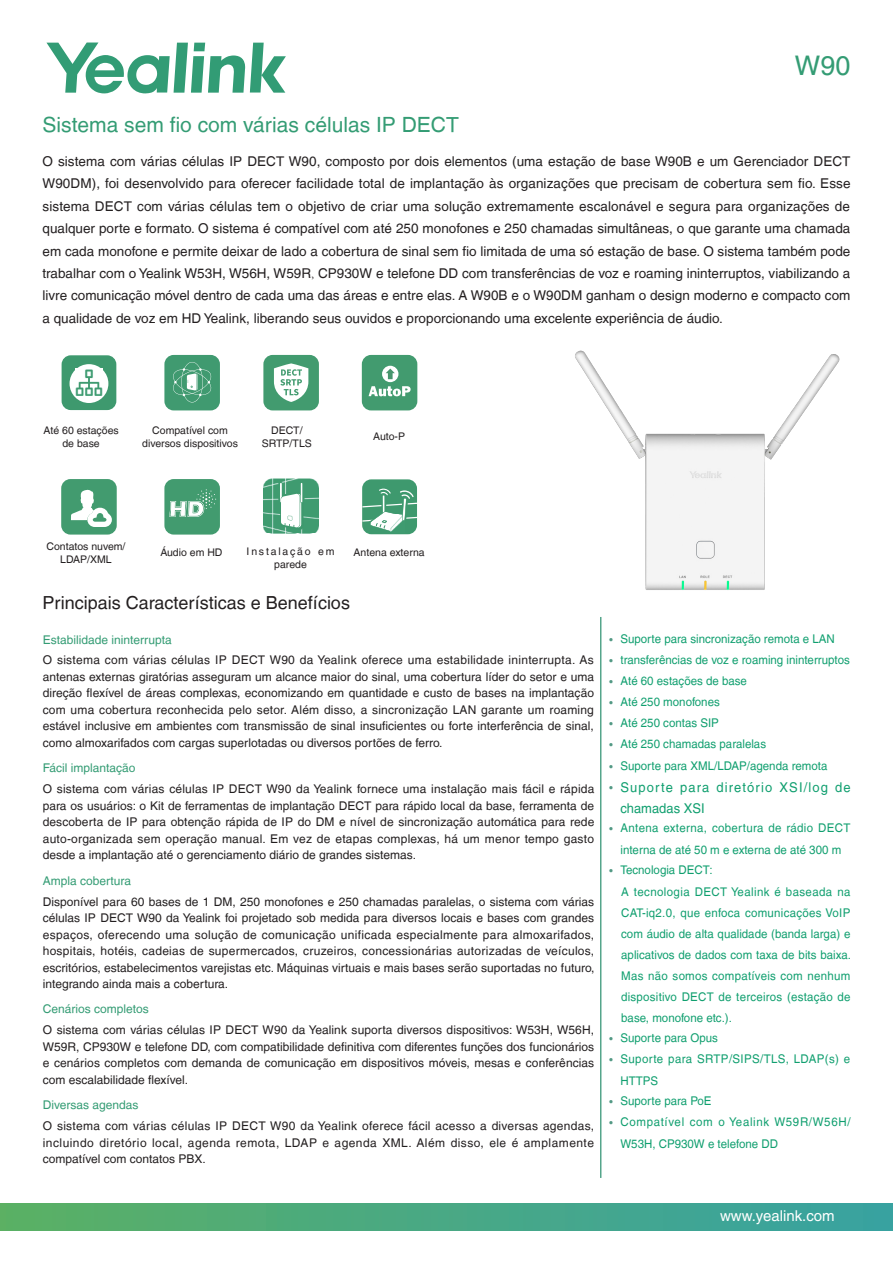
<style>
.page{position:relative;width:893px;height:1263px;background:#fff}
.page>*{position:absolute;margin:0;border:0;box-sizing:border-box;transform-origin:0 0}
.机型名{font:27px "Helvetica LT";color:#349c74}
.h-机型介绍{font:21px "Helvetica LT";color:#349c74}
.h1-key_feature{font:18px "Helvetica LT";color:#231f20}
.t1{font:15px "Helvetica LT";color:#fff}
.机型介绍{font:13.5px/22.5px "Helvetica LT";color:#231f20;text-align:justify}
.t2{font:13.5px/21px "Helvetica LT";letter-spacing:.09em;color:#109f6f;scale:.96 1}
.p-key_feature{font:12px/16.5px "Helvetica LT";color:#231f20;text-align:justify}
.ul-绿{font:12px/21px "Helvetica LT";color:#109f6f;text-align:justify;scale:.96 1}
.h2-key_feature{font:12px "Helvetica LT";color:#349c74}
.ul-绿-2{font:12px/21.8px "Helvetica LT";letter-spacing:.025em;color:#109f6f;text-align:center;scale:.96 1}
.ul-绿-3{font:12px/21.8px "Helvetica LT";letter-spacing:.055em;color:#109f6f;scale:.96 1}
.ul-绿-4{font:12px/21.8px "Helvetica LT";letter-spacing:.03em;color:#109f6f;scale:.96 1}
.t3{font:10.5px/12.6px "Helvetica LT";color:#231f20;text-align:center}
.t4{font:10.5px/12.6px "Helvetica LT";letter-spacing:.17em;color:#231f20;text-align:center}
.s1{font-family:"Adobe Song Std";font-weight:300}
.s2{font-family:"Microsoft Phags Pa";font-size:13.5px;color:#529984}
.s3{font-family:"Microsoft Phags Pa";color:#529984}
</style>
<div class="page">
<svg style="left:46px;top:43px;width:240px;height:50px"></svg>
<div style="left:0;top:1203px;width:893px;height:27px;background:linear-gradient(to right,#5ab065,#38a2a2)"></div>
<svg style="left:164px;top:355px;width:56px;height:55px;background:#57a681"></svg>
<div style="left:263px;top:355px;width:56px;height:55px;background:#429b6f;border-radius:9px"></div>
<svg style="left:274px;top:363px;width:34px;height:39px"></svg>
<div style="left:61px;top:479px;width:56px;height:56px;background:#429b6f;border-radius:9px"></div>
<svg style="left:71px;top:489px;width:41px;height:38px"></svg>
<div style="left:164px;top:479px;width:56px;height:56px;background:#429b6f;border-radius:9px"></div>
<svg style="left:169px;top:489px;width:47px;height:28px"></svg>
<div style="left:362px;top:355px;width:55px;height:55px;background:#429b6f;border-radius:9px"></div>
<svg style="left:369px;top:386px;width:42px;height:10px"></svg>
<div style="left:382px;top:366px;width:16px;height:16px;background:#fff;border-radius:50%"></div>
<svg style="left:386px;top:369px;width:9px;height:10px"></svg>
<svg style="left:62px;top:355px;width:54px;height:55px;background:#499f76"></svg>
<div style="left:70px;top:364px;width:38px;height:39px;background:#fff;border-radius:19px"></div>
<img style="left:76px;top:369px;width:26px;height:27px">
<img style="left:269px;top:478px;width:44px;height:1px">
<svg style="left:264px;top:479px;width:55px;height:55px"></svg>
<div style="left:300px;top:483px;width:3px;height:20px;border:1px solid #3e996e"></div>
<svg style="left:362px;top:479px;width:55px;height:55px;background:#68af8d"></svg>
<hr style="left:601px;top:617px;width:1px;height:561px;background:#007852">
<img style="left:575px;top:350px;width:265px;height:240px">
<p class="机型名" style="left:795px;top:50px;width:57px">W90</p>
<p class="h-机型介绍" style="left:43px;top:112px;width:418px">Sistema sem fio com várias células IP DECT</p>
<p class="机型介绍" style="left:43px;top:150px;width:809px">O sistema com várias células IP DECT W90, composto por dois elementos (uma estação de base W90B e um Gerenciador DECT W90DM), foi desenvolvido para oferecer facilidade total de implantação às organizações que precisam de cobertura sem fio. Esse sistema DECT com várias células tem o objetivo de criar uma solução extremamente escalonável e segura para organizações de qualquer porte e formato. O sistema é compatível com até 250 monofones e 250 chamadas simultâneas, o que garante uma chamada em cada monofone e permite deixar de lado a cobertura de sinal sem fio limitada de uma só estação de base. O sistema também pode trabalhar com o Yealink W53H, W56H, W59R<span class="s1">,</span> CP930W e telefone DD com transferências de voz e roaming ininterruptos, viabilizando a livre comunicação móvel dentro de cada uma das áreas e entre elas. A W90B e o W90DM ganham o design moderno e compacto com a qualidade de voz em HD Yealink, liberando seus ouvidos e proporcionando uma excelente experiência de áudio.</p>
<p class="t3" style="left:43px;top:424px;width:77px">Até 60 estações de base</p>
<p class="t3" style="left:142px;top:424px;width:97px">Compatível com diversos dispositivos</p>
<p class="t3" style="left:262px;top:424px;width:51px">DECT/<br>SRTP/TLS</p>
<p class="t3" style="left:373px;top:430px;width:33px">Auto-P</p>
<p class="t3" style="left:47px;top:540px;width:81px">Contatos nuvem/<br>LDAP/XML</p>
<p class="t3" style="left:160px;top:546px;width:64px">Áudio em HD</p>
<p class="t4" style="left:247px;top:545px;width:89px">Instalação em parede</p>
<p class="t3" style="left:354px;top:546px;width:73px">Antena externa</p>
<p class="h1-key_feature" style="left:43px;top:592px;width:309px">Principais Características e Benefícios</p>
<p class="h2-key_feature" style="left:43px;top:632px;width:130px">Estabilidade ininterrupta</p>
<p class="p-key_feature" style="left:43px;top:652px;width:553px">O sistema com várias células IP DECT W90 da Yealink oferece uma estabilidade ininterrupta. As antenas externas giratórias asseguram um alcance maior do sinal, uma cobertura líder do setor e uma direção flexível de áreas complexas, economizando em quantidade e custo de bases na implantação com uma cobertura reconhecida pelo setor. Além disso, a sincronização LAN garante um roaming estável inclusive em ambientes com transmissão de sinal insuficientes ou forte interferência de sinal, como almoxarifados com cargas superlotadas ou diversos portões de ferro.</p>
<p class="h2-key_feature" style="left:43px;top:761px;width:94px">Fácil implantação</p>
<p class="p-key_feature" style="left:43px;top:781px;width:553px">O sistema com várias células IP DECT W90 da Yealink fornece uma instalação mais fácil e rápida para os usuários: o Kit de ferramentas de implantação DECT para rápido local da base, ferramenta de descoberta de IP para obtenção rápida de IP do DM e nível de sincronização automática para rede auto-organizada sem operação manual. Em vez de etapas complexas, há um menor tempo gasto desde a implantação até o gerenciamento diário de grandes sistemas.</p>
<p class="h2-key_feature" style="left:43px;top:873px;width:90px">Ampla cobertura</p>
<p class="p-key_feature" style="left:43px;top:893px;width:553px">Disponível para 60 bases de 1 DM, 250 monofones e 250 chamadas paralelas, o sistema com várias células IP DECT W90 da Yealink foi projetado sob medida para diversos locais e bases com grandes espaços, oferecendo uma solução de comunicação unificada especialmente para almoxarifados, hospitais, hotéis, cadeias de supermercados, cruzeiros, concessionárias autorizadas de veículos, escritórios, estabelecimentos varejistas etc. Máquinas virtuais e mais bases serão suportadas no futuro, integrando ainda mais a cobertura.</p>
<p class="h2-key_feature" style="left:43px;top:1002px;width:108px">Cenários completos</p>
<p class="p-key_feature" style="left:43px;top:1022px;width:553px">O sistema com várias células IP DECT W90 da Yealink suporta diversos dispositivos: W53H, W56H, W59R, CP930W e telefone DD, com compatibilidade definitiva com diferentes funções dos funcionários e cenários completos com demanda de comunicação em dispositivos móveis, mesas e conferências com escalabilidade flexível.</p>
<p class="h2-key_feature" style="left:43px;top:1098px;width:97px">Diversas agendas</p>
<p class="p-key_feature" style="left:43px;top:1117px;width:553px">O sistema com várias células IP DECT W90 da Yealink oferece fácil acesso a diversas agendas, incluindo diretório local, agenda remota, LDAP e agenda XML. Além disso, ele é amplamente compatível com contatos PBX.</p>
<p class="ul-绿" style="left:608px;top:628px;width:237px"><span class="s2">•</span> Suporte para sincronização remota e LAN</p>
<p class="ul-绿" style="left:608px;top:649px;width:253px"><span class="s2">•</span> transferências de voz e roaming ininterruptos</p>
<p class="ul-绿" style="left:608px;top:670px;width:146px"><span class="s2">•</span> Até 60 estações de base</p>
<p class="ul-绿" style="left:608px;top:691px;width:118px"><span class="s2">•</span> Até 250 monofones</p>
<p class="ul-绿" style="left:608px;top:712px;width:117px"><span class="s2">•</span> Até 250 contas SIP</p>
<p class="ul-绿" style="left:608px;top:733px;width:166px"><span class="s2">•</span> Até 250 chamadas paralelas</p>
<p class="ul-绿" style="left:608px;top:756px;width:230px"><span class="s2">•</span> Suporte para XML/LDAP/agenda remota</p>
<p class="t2" style="left:620px;top:777px;width:241px;text-indent:-12px"><span class="s3">•</span> Suporte para diretório XSI/log de chamadas XSI</p>
<p class="ul-绿-2" style="left:608px;top:817px;width:253px"><span class="s2">•</span> Antena externa, cobertura de rádio DECT interna de até 50 m e externa de até 300 m</p>
<p class="ul-绿" style="left:608px;top:859px;width:110px"><span class="s2">•</span> Tecnologia DECT:</p>
<p class="ul-绿" style="left:621px;top:881px;width:241px">A tecnologia DECT Yealink é baseada na CAT-iq2.0, que enfoca comunicações VoIP com áudio de alta qualidade (banda larga) e aplicativos de dados com taxa de bits baixa.<br>Mas não somos compatíveis com nenhum dispositivo DECT de terceiros (estação de base, monofone etc.).</p>
<p class="ul-绿" style="left:608px;top:1027px;width:116px"><span class="s2">•</span> Suporte para Opus</p>
<p class="ul-绿-4" style="left:620px;top:1048px;width:241px;text-indent:-12px"><span class="s2">•</span> Suporte para SRTP/SIPS/TLS, LDAP(s) e<br>HTTPS</p>
<p class="ul-绿" style="left:608px;top:1090px;width:109px"><span class="s2">•</span> Suporte para PoE</p>
<p class="ul-绿-3" style="left:620px;top:1111px;width:241px;text-indent:-12px"><span class="s2">•</span> Compatível com o Yealink W59R/W56H/<br>W53H, CP930W e telefone DD</p>
<p class="t1" style="left:720px;top:1207px;width:116px">www.yealink.com</p>
</div>
